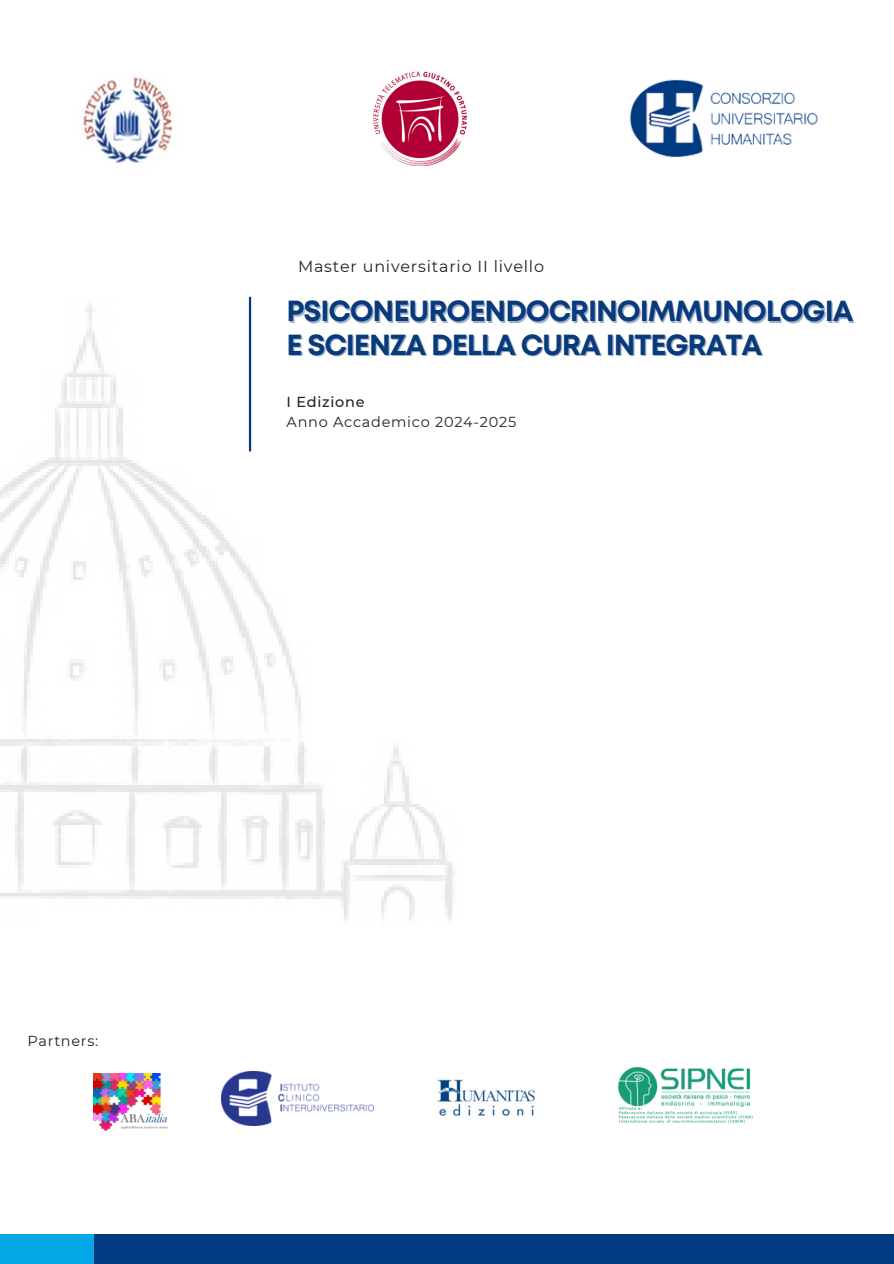
<style>
.page{position:relative;width:894px;height:1264px;background:#fff}
.page>*{position:absolute;margin:0;border:0;box-sizing:border-box;transform-origin:0 0}
.t1{font:700 29.1px "Mont";letter-spacing:-.035em;color:#093a7c}
.t2{font:15.9px "Montserrat";letter-spacing:.05em;color:#222}
.t3{font:14.4px "Montserrat";letter-spacing:.05em;color:#222}
.t4{font:500 14.4px "Montserrat";letter-spacing:.05em;color:#222}
</style>
<div class="page">
<img style="left:629px;top:79px;width:189px;height:79px">
<img style="left:0;top:296px;width:455px;height:625px">
<div style="left:49px;top:1233px;width:844px;height:30px;background:#013a81"></div>
<div style="left:0;top:1233px;width:93px;height:30px;background:#04a8e5"></div>
<hr style="left:249px;top:298px;width:2px;height:152px;background:#013a81">
<img style="left:373px;top:72px;width:93px;height:93px">
<img style="left:222px;top:1071px;width:152px;height:54px">
<img style="left:93px;top:1073px;width:75px;height:59px">
<img style="left:437px;top:1079px;width:98px;height:37px">
<img style="left:83px;top:76px;width:89px;height:87px">
<img style="left:617px;top:1066px;width:136px;height:57px">
<p class="t2" style="left:298px;top:257px;width:247px">Master universitario II livello</p>
<p class="t1" style="left:286px;top:300px;width:568px">PSICONEUROENDOCRINOIMMUNOLOGIA</p>
<p class="t1" style="left:286px;top:334px;width:477px">E SCIENZA DELLA CURA INTEGRATA</p>
<p class="t4" style="left:286px;top:392px;width:79px">I Edizione</p>
<p class="t3" style="left:286px;top:413px;width:231px">Anno Accademico 2024-2025</p>
<p class="t3" style="left:27px;top:1032px;width:72px">Partners:</p>
</div>
